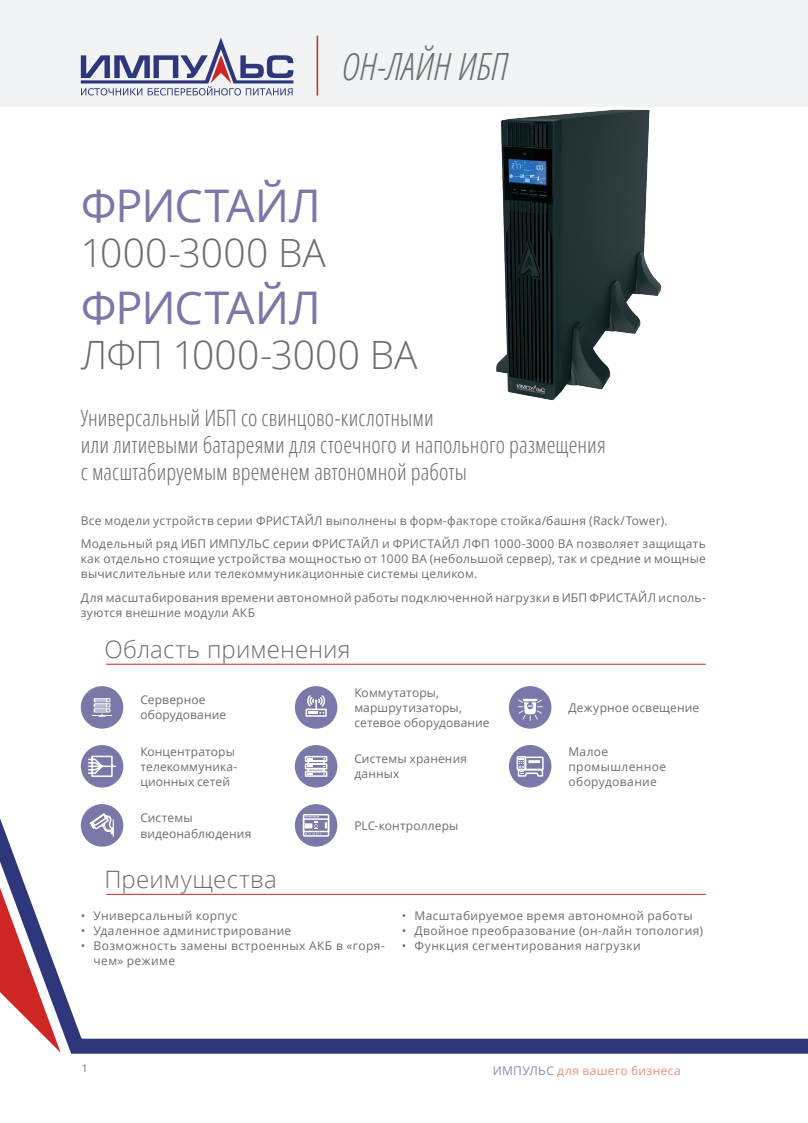
<style>
.page{position:relative;width:808px;height:1123px;background:#fff}
.page>*{position:absolute;margin:0;border:0;box-sizing:border-box;transform-origin:0 0}
.Серия_1{font:45px "Open Sans";letter-spacing:-.025em;color:#7978a8}
.Серия_1-2{font:300 39px "Open Sans";color:#6c6d70}
.t1{font:italic 300 condensed 37.5px "Open Sans";letter-spacing:.005em;color:#6c6d70}
.Область{font:300 24px "Open Sans";letter-spacing:.01em;color:#6c6d70}
.Серия_4{font:300 condensed 22.5px "Open Sans";letter-spacing:.005em;color:#6c6d70}
.курсив{font:12px/15px "Open Sans";letter-spacing:.025em;color:#6c6d70}
.Основной_текст{font:12px/15px "Open Sans";letter-spacing:.015em;color:#6c6d70}
.t2{font:12px "Open Sans";letter-spacing:.03em;color:#e59178}
.t3{font:10.5px "Open Sans";color:#6c6d70}
.s1{color:#8c8bb5}
</style>
<div class="page">
<svg style="left:0;top:786px;width:808px;height:268px"></svg>
<div style="left:0;top:0;width:808px;height:106px;background:#f2f3f4"></div>
<svg style="left:81px;top:37px;width:212px;height:58px"></svg>
<hr style="left:317px;top:36px;width:1px;height:59px;background:#ce2525">
<img style="left:412px;top:106px;width:312px;height:295px">
<hr style="left:106px;top:894px;width:600px;height:1px;background:#ce2525">
<hr style="left:106px;top:664px;width:600px;height:1px;background:#ce2525">
<div style="left:509px;top:686px;width:42px;height:42px;background:#7978a8;border-radius:50%"></div>
<svg style="left:518px;top:699px;width:24px;height:22px"></svg>
<div style="left:81px;top:804px;width:42px;height:42px;background:#7978a8;border-radius:50%"></div>
<svg style="left:89px;top:813px;width:25px;height:23px"></svg>
<div style="left:509px;top:745px;width:42px;height:42px;background:#7978a8;border-radius:50%"></div>
<svg style="left:516px;top:756px;width:28px;height:21px"></svg>
<div style="left:295px;top:745px;width:42px;height:42px;background:#7978a8;border-radius:50%"></div>
<svg style="left:304px;top:755px;width:24px;height:22px"></svg>
<div style="left:81px;top:686px;width:42px;height:42px;background:#7978a8;border-radius:50%"></div>
<svg style="left:94px;top:698px;width:16px;height:4px"></svg>
<svg style="left:92px;top:699px;width:20px;height:17px"></svg>
<div style="left:295px;top:686px;width:42px;height:42px;background:#7978a8;border-radius:50%"></div>
<div style="left:305px;top:708px;width:22px;height:8px;border:2px solid #fff"></div>
<svg style="left:306px;top:695px;width:20px;height:19px"></svg>
<div style="left:81px;top:745px;width:42px;height:42px;background:#7978a8;border-radius:50%"></div>
<svg style="left:88px;top:755px;width:29px;height:22px"></svg>
<div style="left:295px;top:804px;width:42px;height:42px;background:#7978a8;border-radius:50%"></div>
<div style="left:303px;top:814px;width:26px;height:22px;border:2px solid #fff"></div>
<svg style="left:305px;top:816px;width:22px;height:18px"></svg>
<p class="t1" style="left:341px;top:41px;width:167px">ОН-ЛАЙН ИБП</p>
<p class="Серия_1" style="left:81px;top:175px;width:241px">ФРИСТАЙЛ</p>
<p class="Серия_1-2" style="left:81px;top:226px;width:246px">1000-3000 ВА</p>
<p class="Серия_1" style="left:81px;top:277px;width:241px">ФРИСТАЙЛ</p>
<p class="Серия_1-2" style="left:81px;top:328px;width:338px">ЛФП 1000-3000 ВА</p>
<p class="Серия_4" style="left:81px;top:402px;width:354px">Универсальный ИБП со свинцово-кислотными</p>
<p class="Серия_4" style="left:81px;top:429px;width:526px">или литиевыми батареями для стоечного и напольного размещения</p>
<p class="Серия_4" style="left:81px;top:456px;width:388px">с масштабируемым временем автономной работы</p>
<p class="курсив" style="left:81px;top:512px;width:588px">Все модели устройств серии ФРИСТАЙЛ выполнены в форм-факторе стойка/башня (Rack/Tower).</p>
<p class="курсив" style="left:81px;top:536px;width:627px;text-align:justify">Модельный ряд ИБП ИМПУЛЬС серии ФРИСТАЙЛ и ФРИСТАЙЛ ЛФП 1000-3000 ВА позволяет защищать как отдельно стоящие устройства мощностью от 1000 ВА (небольшой сервер), так и средние и мощные вычислительные или телекоммуникационные системы целиком.</p>
<p class="курсив" style="left:81px;top:589px;width:627px">Для масштабирования времени автономной работы подключенной нагрузки в ИБП ФРИСТАЙЛ исполь&shy;зуются внешние модули АКБ</p>
<h3 class="Область" style="left:104px;top:633px;width:248px">Область применения</h3>
<p class="Основной_текст" style="left:140px;top:692px;width:87px">Серверное оборудование</p>
<p class="курсив" style="left:354px;top:685px;width:137px">Коммутаторы, маршрутизаторы, сетевое оборудование</p>
<p class="курсив" style="left:140px;top:743px;width:99px">Концентраторы телекоммуника&shy;ционных сетей</p>
<p class="Основной_текст" style="left:354px;top:817px;width:106px">PLC-контроллеры</p>
<p class="курсив" style="left:354px;top:751px;width:114px">Системы хранения данных</p>
<p class="курсив" style="left:140px;top:810px;width:113px">Системы видеонаблюдения</p>
<p class="Основной_текст" style="left:568px;top:700px;width:132px">Дежурное освещение</p>
<p class="Основной_текст" style="left:568px;top:743px;width:99px">Малое промышленное оборудование</p>
<p class="Область" style="left:104px;top:863px;width:174px">Преимущества</p>
<p class="курсив" style="left:81px;top:907px;width:158px">• Универсальный корпус</p>
<p class="курсив" style="left:81px;top:922px;width:212px">• Удаленное администрирование</p>
<p class="курсив" style="left:94px;top:937px;width:293px;text-indent:-13px">• Возможность замены встроенных АКБ в «горя&shy;чем» режиме</p>
<p class="курсив" style="left:402px;top:907px;width:292px">• Масштабируемое время автономной работы</p>
<p class="курсив" style="left:402px;top:922px;width:303px">• Двойное преобразование (он-лайн топология)</p>
<p class="курсив" style="left:402px;top:937px;width:240px">• Функция сегментирования нагрузки</p>
<p class="t3" style="left:82px;top:1060px;width:8px">1</p>
<p class="t2" style="left:493px;top:1062px;width:190px"><span class="s1">ИМПУЛЬС</span> для вашего бизнеса</p>
</div>
